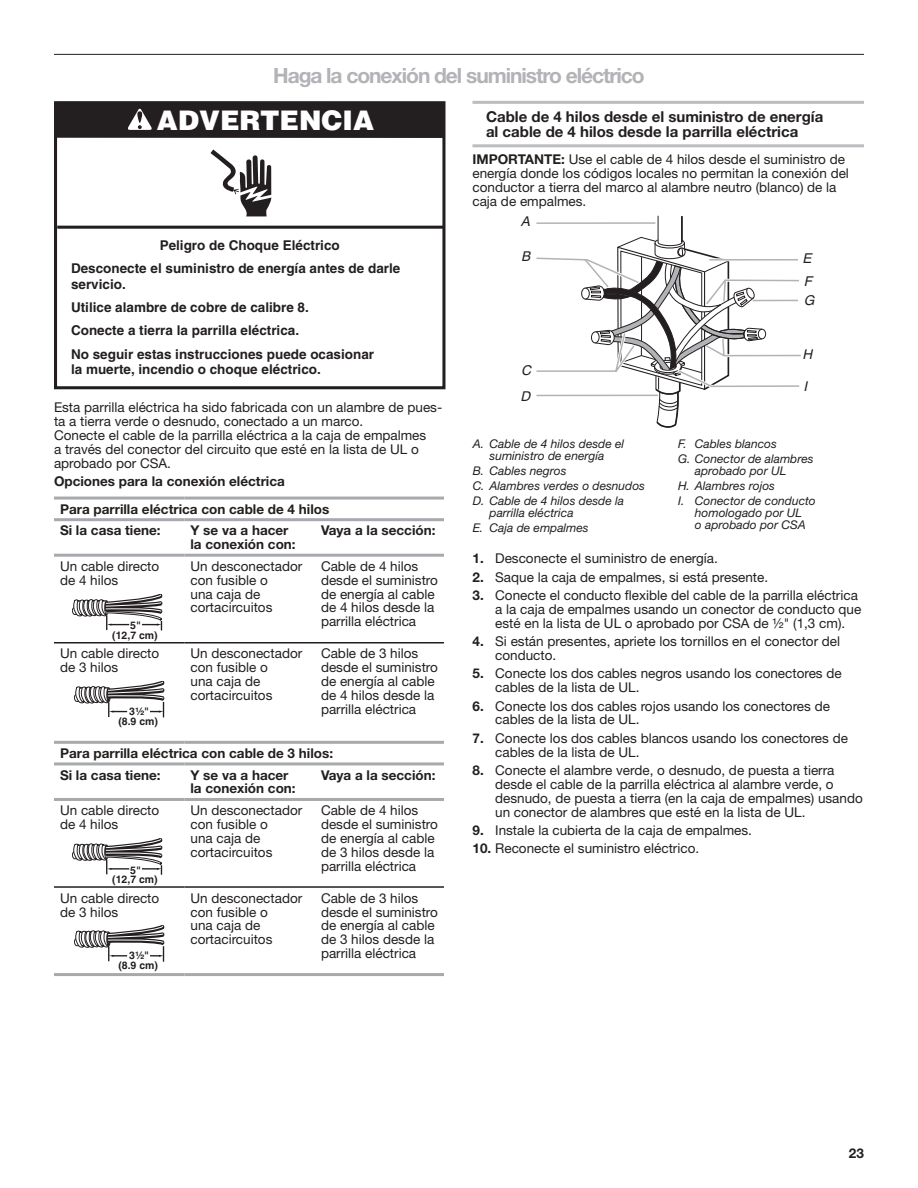
<style>
.page{position:relative;width:918px;height:1188px;background:#fff}
.page>*{position:absolute;margin:0;border:0;box-sizing:border-box;transform-origin:0 0}
.t1{font:900 27px "Helvetica";color:#fff}
.Heading_2{font:700 21px "Helvetica Neue LT Std";letter-spacing:-.05em;color:#b2b3b7}
.Heading_3_Rules{font:700 15px/15px "Helvetica Neue LT Std";color:#231f20}
.Body{font:13.5px/13.8px "Helvetica Neue LT Std";color:#231f20}
.Body_Bold{font:700 13.5px/13.8px "Helvetica Neue LT Std";color:#231f20}
.t2{font:700 13.5px/23.2px "Helvetica";color:#231f20}
.t3{font:italic 13.5px/25.8px "Helvetica";color:#231f20}
.Table_Callouts{font:italic 12px/12px "Helvetica Neue LT Std";color:#231f20;text-align:center}
.t4{font:700 10.5px "Helvetica";color:#231f20}
.t5{font:700 10.5px "Helvetica Fraction";color:#231f20}
.s1{font-family:"Helvetica"}
.s2{font-weight:700}
</style>
<div class="page">
<hr style="left:54px;top:54px;width:810px;height:1px;background:#231f20">
<hr style="left:54px;top:642px;width:130px;height:2px;background:#231f20">
<hr style="left:184px;top:642px;width:131px;height:2px;background:#231f20">
<hr style="left:315px;top:642px;width:129px;height:2px;background:#231f20">
<hr style="left:54px;top:497px;width:130px;height:3px;background:#a8a9ad">
<hr style="left:184px;top:497px;width:131px;height:3px;background:#a8a9ad">
<hr style="left:315px;top:497px;width:129px;height:3px;background:#a8a9ad">
<hr style="left:54px;top:554px;width:130px;height:3px;background:#a8a9ad">
<hr style="left:184px;top:554px;width:131px;height:3px;background:#a8a9ad">
<hr style="left:315px;top:554px;width:129px;height:3px;background:#a8a9ad">
<hr style="left:54px;top:518px;width:130px;height:3px;background:#a8a9ad">
<hr style="left:184px;top:518px;width:131px;height:3px;background:#a8a9ad">
<hr style="left:315px;top:518px;width:129px;height:3px;background:#a8a9ad">
<hr style="left:54px;top:886px;width:130px;height:2px;background:#231f20">
<hr style="left:184px;top:886px;width:131px;height:2px;background:#231f20">
<hr style="left:315px;top:886px;width:129px;height:2px;background:#231f20">
<hr style="left:54px;top:973px;width:130px;height:3px;background:#a8a9ad">
<hr style="left:184px;top:973px;width:131px;height:3px;background:#a8a9ad">
<hr style="left:315px;top:973px;width:129px;height:3px;background:#a8a9ad">
<hr style="left:54px;top:741px;width:130px;height:3px;background:#a8a9ad">
<hr style="left:184px;top:741px;width:131px;height:3px;background:#a8a9ad">
<hr style="left:315px;top:741px;width:129px;height:3px;background:#a8a9ad">
<hr style="left:54px;top:798px;width:130px;height:3px;background:#a8a9ad">
<hr style="left:184px;top:798px;width:131px;height:3px;background:#a8a9ad">
<hr style="left:315px;top:798px;width:129px;height:3px;background:#a8a9ad">
<hr style="left:54px;top:762px;width:130px;height:3px;background:#a8a9ad">
<hr style="left:184px;top:762px;width:131px;height:3px;background:#a8a9ad">
<hr style="left:315px;top:762px;width:129px;height:3px;background:#a8a9ad">
<hr style="left:472px;top:101px;width:392px;height:3px;background:#bcbdc0">
<hr style="left:472px;top:144px;width:392px;height:3px;background:#bcbdc0">
<div style="left:54px;top:101px;width:391px;height:288px;border:3px solid #231f20"></div>
<hr style="left:57px;top:226px;width:387px;height:3px;background:#231f20">
<div style="left:56px;top:102px;width:388px;height:36px;background:#231f20"></div>
<svg style="left:128px;top:109px;width:24px;height:21px"></svg>
<svg style="left:211px;top:149px;width:60px;height:67px"></svg>
<svg style="left:72px;top:594px;width:90px;height:36px"></svg>
<svg style="left:74px;top:681px;width:90px;height:36px"></svg>
<svg style="left:72px;top:839px;width:90px;height:36px"></svg>
<svg style="left:74px;top:926px;width:90px;height:36px"></svg>
<svg style="left:536px;top:215px;width:265px;height:213px"></svg>
<h2 class="Heading_2" style="left:273px;top:62px;width:373px">Haga la conexión del suministro eléctrico</h2>
<p class="t1" style="left:157px;top:102px;width:219px">ADVERTENCIA</p>
<p class="t2" style="left:71px;top:233px;width:331px;text-indent:89px">Peligro de Choque Eléctrico<br>Desconecte el suministro de energía antes de darle</p>
<p class="t2" style="left:71px;top:272px;width:305px">servicio.<br>Utilice alambre de cobre de calibre 8.<br>Conecte a tierra la parrilla eléctrica.<br>No seguir estas instrucciones puede ocasionar</p>
<p class="t2" style="left:71px;top:358px;width:251px">la muerte, incendio o choque eléctrico.</p>
<p class="Body" style="left:54px;top:400px;width:390px">Esta parrilla eléctrica ha sido fabricada con un alambre de pues&shy;ta a tierra verde o desnudo, conectado a un marco.<br>Conecte el cable de la parrilla eléctrica a la caja de empalmes<br>a través del conector del circuito que esté en la lista de UL o aprobado por CSA.</p>
<p class="Body_Bold" style="left:54px;top:474px;width:232px">Opciones para la conexión eléctrica</p>
<p class="Body_Bold" style="left:60px;top:502px;width:271px">Para parrilla eléctrica con cable de 4 hilos</p>
<p class="Body_Bold" style="left:60px;top:523px;width:102px">Si la casa tiene:</p>
<p class="Body_Bold" style="left:190px;top:523px;width:107px">Y se va a hacer la conexión con:</p>
<p class="Body_Bold" style="left:321px;top:523px;width:116px">Vaya a la sección:</p>
<p class="Body" style="left:60px;top:559px;width:101px">Un cable directo de 4 hilos</p>
<p class="Body" style="left:190px;top:559px;width:113px">Un desconectador con fusible o<br>una caja de cortacircuitos</p>
<p class="Body" style="left:321px;top:559px;width:118px">Cable de 4 hilos desde el suministro de energía al cable de 4 hilos desde la parrilla eléctrica</p>
<p class="Body" style="left:60px;top:647px;width:101px">Un cable directo de 3 hilos</p>
<p class="Body" style="left:190px;top:647px;width:113px">Un desconectador con fusible o<br>una caja de cortacircuitos</p>
<p class="Body" style="left:321px;top:647px;width:118px">Cable de 3 hilos desde el suministro de energía al cable de 4 hilos desde la parrilla eléctrica</p>
<p class="Body_Bold" style="left:60px;top:746px;width:275px">Para parrilla eléctrica con cable de 3 hilos:</p>
<p class="Body_Bold" style="left:60px;top:768px;width:102px">Si la casa tiene:</p>
<p class="Body_Bold" style="left:190px;top:768px;width:107px">Y se va a hacer la conexión con:</p>
<p class="Body_Bold" style="left:321px;top:768px;width:116px">Vaya a la sección:</p>
<p class="Body" style="left:60px;top:803px;width:101px">Un cable directo de 4 hilos</p>
<p class="Body" style="left:190px;top:803px;width:113px">Un desconectador con fusible o<br>una caja de cortacircuitos</p>
<p class="Body" style="left:321px;top:803px;width:118px">Cable de 4 hilos desde el suministro de energía al cable de 3 hilos desde la parrilla eléctrica</p>
<p class="Body" style="left:60px;top:891px;width:101px">Un cable directo de 3 hilos</p>
<p class="Body" style="left:190px;top:891px;width:113px">Un desconectador con fusible o<br>una caja de cortacircuitos</p>
<p class="Body" style="left:321px;top:891px;width:118px">Cable de 3 hilos desde el suministro de energía al cable de 3 hilos desde la parrilla eléctrica</p>
<p class="t4" style="left:130px;top:619px;width:12px">5"</p>
<p class="t4" style="left:112px;top:629px;width:47px">(12,7 cm)</p>
<p class="t5" style="left:129px;top:707px;width:21px"><span class="s1">3</span>¹⁄₂<span class="s1">"</span></p>
<p class="t4" style="left:118px;top:715px;width:41px">(8.9 cm)</p>
<p class="t4" style="left:130px;top:864px;width:12px">5"</p>
<p class="t4" style="left:112px;top:873px;width:47px">(12,7 cm)</p>
<p class="t5" style="left:129px;top:951px;width:21px"><span class="s1">3</span>¹⁄₂<span class="s1">"</span></p>
<p class="t4" style="left:118px;top:959px;width:41px">(8.9 cm)</p>
<h3 class="Heading_3_Rules" style="left:486px;top:109px;width:339px">Cable de 4 hilos desde el suministro de energía al cable de 4 hilos desde la parrilla eléctrica</h3>
<p class="Body" style="left:472px;top:152px;width:378px"><span class="s2">IMPORTANTE:</span> Use el cable de 4 hilos desde el suministro de energía donde los códigos locales no permitan la conexión del conductor a tierra del marco al alambre neutro (blanco) de la caja de empalmes.</p>
<p class="t3" style="left:521px;top:209px;width:14px">A</p>
<p class="t3" style="left:521px;top:243px;width:14px">B</p>
<p class="t3" style="left:520px;top:357px;width:15px">C<br>D</p>
<p class="Table_Callouts" style="left:473px;top:438px;width:153px">A. Cable de 4 hilos desde el suministro de energía</p>
<p class="Table_Callouts" style="left:473px;top:465px;width:95px">B. Cables negros</p>
<p class="Table_Callouts" style="left:473px;top:480px;width:174px">C. Alambres verdes o desnudos</p>
<p class="Table_Callouts" style="left:490px;top:495px;width:136px;text-align:left;text-indent:-17px">D. Cable de 4 hilos desde la parrilla eléctrica</p>
<p class="Table_Callouts" style="left:473px;top:522px;width:118px">E. Caja de empalmes</p>
<p class="t3" style="left:802px;top:247px;width:14px;line-height:23px">E<br>F</p>
<p class="t3" style="left:804px;top:287px;width:15px">G</p>
<p class="t3" style="left:802px;top:341px;width:15px">H</p>
<p class="t3" style="left:803px;top:373px;width:9px">I</p>
<p class="Table_Callouts" style="left:678px;top:438px;width:100px">F. Cables blancos</p>
<p class="Table_Callouts" style="left:695px;top:453px;width:120px;text-align:left;text-indent:-17px">G. Conector de alambres aprobado por UL</p>
<p class="Table_Callouts" style="left:678px;top:480px;width:99px">H. Alambres rojos</p>
<p class="Table_Callouts" style="left:678px;top:495px;width:139px">I. Conector de conducto homologado por UL<br>o aprobado por CSA</p>
<p class="Body" style="left:472px;top:551px;width:247px"><span class="s2">1.</span> Desconecte el suministro de energía.</p>
<p class="Body" style="left:472px;top:570px;width:297px"><span class="s2">2.</span> Saque la caja de empalmes, si está presente.</p>
<p class="Body" style="left:495px;top:588px;width:368px;text-indent:-23px"><span class="s2">3.</span> Conecte el conducto flexible del cable de la parrilla eléctrica a la caja de empalmes usando un conector de conducto que esté en la lista de UL o aprobado por CSA de ½" (1,3 cm).</p>
<p class="Body" style="left:495px;top:634px;width:347px;text-indent:-23px"><span class="s2">4.</span> Si están presentes, apriete los tornillos en el conector del conducto.</p>
<p class="Body" style="left:495px;top:666px;width:348px;text-indent:-23px"><span class="s2">5.</span> Conecte los dos cables negros usando los conectores de cables de la lista de UL.</p>
<p class="Body" style="left:495px;top:699px;width:336px;text-indent:-23px"><span class="s2">6.</span> Conecte los dos cables rojos usando los conectores de cables de la lista de UL.</p>
<p class="Body" style="left:495px;top:731px;width:354px;text-indent:-23px"><span class="s2">7.</span> Conecte los dos cables blancos usando los conectores de cables de la lista de UL.</p>
<p class="Body" style="left:495px;top:763px;width:369px;text-indent:-23px"><span class="s2">8.</span> Conecte el alambre verde, o desnudo, de puesta a tierra desde el cable de la parrilla eléctrica al alambre verde, o desnudo, de puesta a tierra (en la caja de empalmes) usando un conector de alambres que esté en la lista de UL.</p>
<p class="Body" style="left:472px;top:823px;width:281px"><span class="s2">9.</span> Instale la cubierta de la caja de empalmes.</p>
<p class="Body" style="left:472px;top:842px;width:228px"><span class="s2">10.</span> Reconecte el suministro eléctrico.</p>
<p class="Body_Bold" style="left:849px;top:1146px;width:17px">23</p>
</div>
